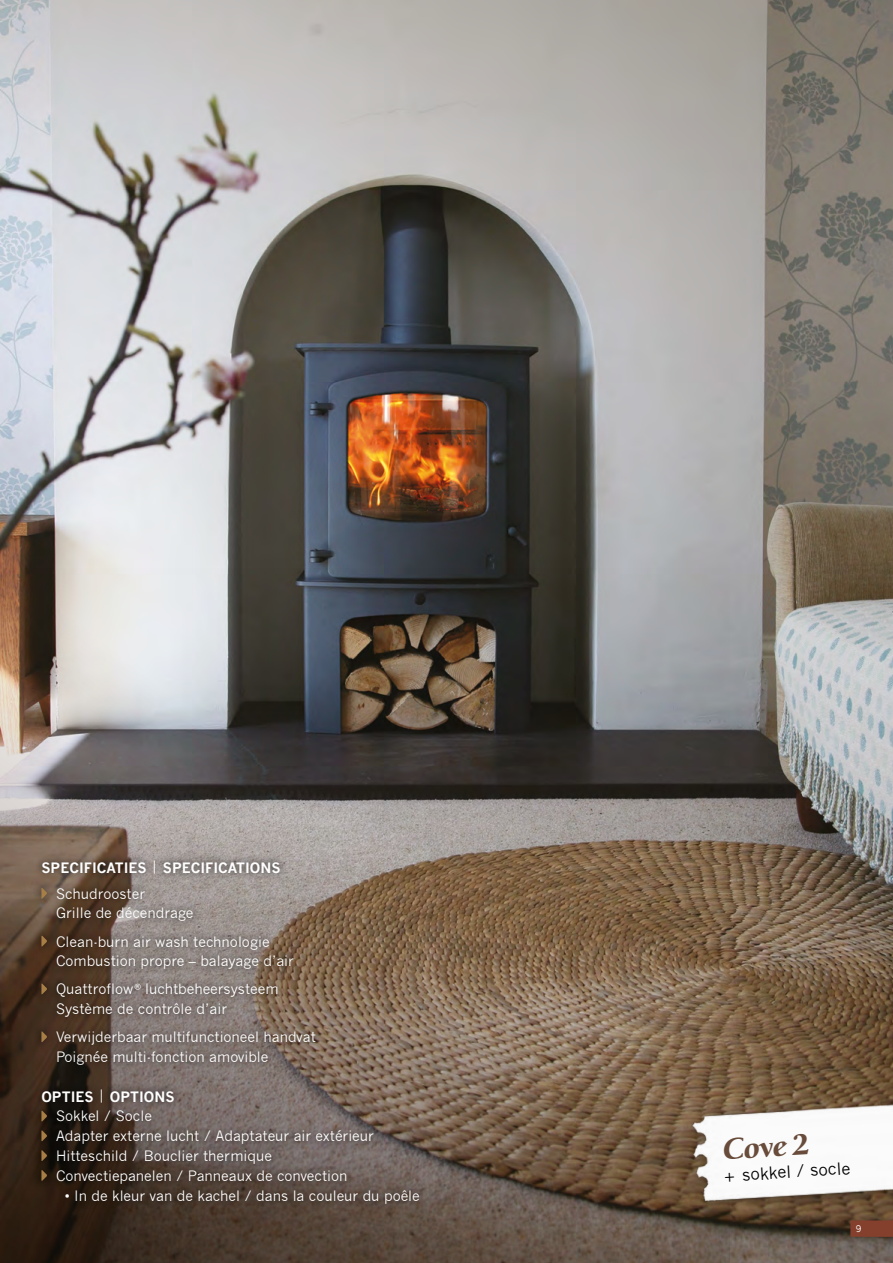
<style>
.page{position:relative;width:893px;height:1263px;background:#fff}
.page>*{position:absolute;margin:0;border:0;box-sizing:border-box;transform-origin:0 0}
.t1{font:italic 900 31.35px "Berkeley";color:#684b3a}
.t2{font:16.5px "News Gothic";color:#000}
.t3{font:14.1px/19.8px "News Gothic";color:#fff}
.t4{font:700 14.1px "News Gothic";color:#fff}
.t5{font:9px "News Gothic";color:#fff}
.s1{font-weight:400}
</style>
<div class="page">
<img style="left:0;top:0;width:893px;height:1263px">
<svg style="left:0;top:568px;width:730px;height:695px;background:#72665c"></svg>
<svg style="left:850px;top:1228px;width:43px;height:9px"></svg>
<div style="left:33px;top:852px;width:395px;height:360px;background:#000;opacity:.75"></div>
<svg style="left:41px;top:887px;width:6px;height:12px"></svg>
<svg style="left:41px;top:935px;width:6px;height:12px"></svg>
<svg style="left:41px;top:983px;width:6px;height:11px"></svg>
<svg style="left:41px;top:1031px;width:6px;height:11px"></svg>
<svg style="left:41px;top:1110px;width:6px;height:12px"></svg>
<svg style="left:41px;top:1130px;width:6px;height:11px"></svg>
<svg style="left:41px;top:1150px;width:6px;height:11px"></svg>
<svg style="left:41px;top:1170px;width:6px;height:11px"></svg>
<img style="left:682px;top:1093px;width:211px;height:135px">
<p class="t4" style="left:41px;top:859px;width:241px">SPECIFICATIES <span class="s1">|</span> SPECIFICATIONS</p>
<p class="t3" style="left:56px;top:884px;width:90px">Schudrooster</p>
<p class="t3" style="left:56px;top:903px;width:139px">Grille de décendrage</p>
<p class="t3" style="left:56px;top:931px;width:215px">Clean-burn air wash technologie</p>
<p class="t3" style="left:56px;top:951px;width:239px">Combustion propre – balayage d’air</p>
<p class="t3" style="left:56px;top:979px;width:224px">Quattroflow <sup>®</sup> luchtbeheersysteem</p>
<p class="t3" style="left:56px;top:999px;width:172px">Système de contrôle d’air</p>
<p class="t3" style="left:56px;top:1027px;width:261px">Verwijderbaar multifunctioneel handvat</p>
<p class="t3" style="left:56px;top:1047px;width:214px">Poignée multi-fonction amovible</p>
<p class="t4" style="left:41px;top:1088px;width:135px">OPTIES <span class="s1">|</span> OPTIONS</p>
<p class="t3" style="left:56px;top:1106px;width:97px">Sokkel / Socle</p>
<p class="t3" style="left:56px;top:1126px;width:319px">Adapter externe lucht / Adaptateur air extérieur</p>
<p class="t3" style="left:56px;top:1146px;width:293px">Hitteschild / Bouclier thermique<br>Convectiepanelen / Panneaux de convection</p>
<p class="t3" style="left:65px;top:1186px;width:356px">• In de kleur van de kachel / dans la couleur du poêle</p>
<p class="t1" style="left:722px;top:1133px;width:89px;rotate:-3deg">Cove 2</p>
<p class="t2" style="left:724px;top:1166px;width:128px;rotate:-3deg">+ sokkel / socle</p>
<p class="t5" style="left:856px;top:1223px;width:7px">9</p>
</div>
